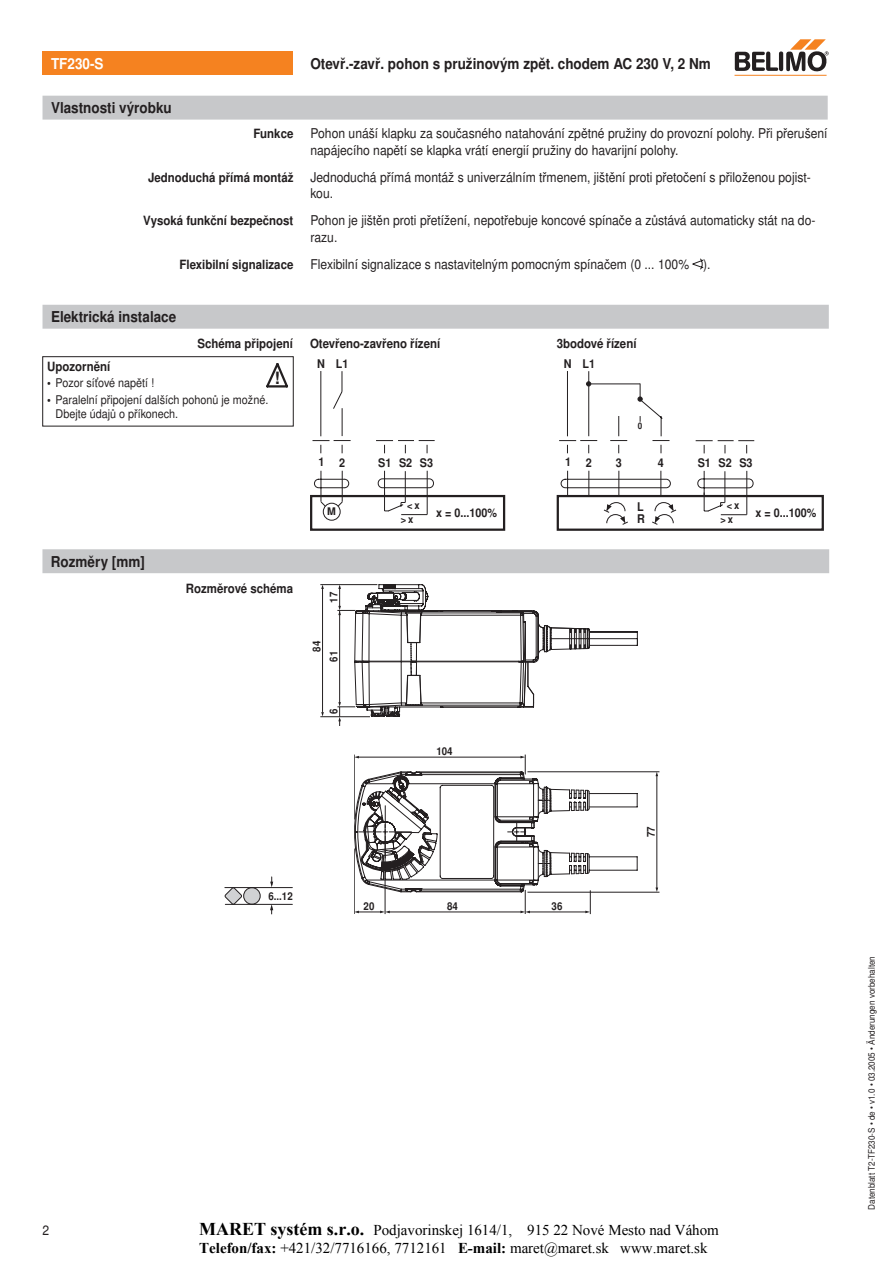
<style>
.page{position:relative;width:893px;height:1263px;background:#fff}
.page>*{position:absolute;margin:0;border:0;box-sizing:border-box;transform-origin:0 0}
.t1{font:700 16.95px "Nimbus Sans BEL";color:#231f20}
.t2{font:15px/18px "Times New Roman";color:#000}
.t3{font:700 15px "Nimbus Sans BEL";color:#231f20;scale:.9 1}
.t4{font:700 15px "Nimbus Sans BEL";color:#fff;scale:.9 1}
.t5{font:13.5px/16.2px "Nimbus Sans BEL";color:#231f20;scale:.9 1}
.t6{font:700 12.75px "Nimbus Sans BEL";color:#231f20;scale:.9 1}
.t7{font:12px/14.4px "Nimbus Sans BEL";color:#231f20;scale:.9 1}
.t8{font:700 12px "Nimbus Sans BEL";color:#231f20;scale:.9 1}
.t9{font:700 10.8px "Nimbus Sans BEL";color:#231f20;scale:.9 1}
.t10{font:700 10.65px "Nimbus Sans BEL";color:#231f20;scale:.9 1}
.t11{font:700 10.5px "Nimbus Sans BEL";color:#231f20;scale:.9 1}
.t12{font:700 10.5px "Nimbus Sans BEL";color:#231f20}
.t13{font:9px "Nimbus Sans BEL";color:#231f20;scale:.9 1}
.t14{font:700 9px "Nimbus Sans BEL";color:#231f20;scale:.9 1}
.s1{font-weight:700}
.s2{font-weight:700;font-size:18px}
</style>
<div class="page">
<hr style="left:735px;top:75px;width:92px;height:1px;background:#f58220">
<svg style="left:735px;top:39px;width:94px;height:33px"></svg>
<div style="left:43px;top:51px;width:250px;height:24px;background:#f58220"></div>
<div style="left:43px;top:96px;width:785px;height:24px;background:#c7c8ca"></div>
<svg style="left:692px;top:259px;width:11px;height:10px"></svg>
<div style="left:42px;top:549px;width:787px;height:24px;background:#c7c8ca"></div>
<hr style="left:320px;top:584px;width:57px;height:1px;background:#231f20">
<hr style="left:322px;top:586px;width:1px;height:126px;background:#231f20">
<hr style="left:320px;top:716px;width:50px;height:1px;background:#231f20">
<svg style="left:337px;top:584px;width:301px;height:141px"></svg>
<svg style="left:354px;top:754px;width:306px;height:161px"></svg>
<div style="left:244px;top:888px;width:16px;height:16px;background:#d1d2d4;border-radius:50%"></div>
<div style="left:243px;top:887px;width:18px;height:17px;border:1px solid #231f20;border-radius:50%"></div>
<svg style="left:225px;top:888px;width:17px;height:16px"></svg>
<svg style="left:270px;top:877px;width:3px;height:10px"></svg>
<hr style="left:225px;top:887px;width:67px;height:1px;background:#231f20">
<hr style="left:225px;top:904px;width:67px;height:1px;background:#231f20">
<svg style="left:270px;top:904px;width:3px;height:10px"></svg>
<div style="left:43px;top:305px;width:786px;height:24px;background:#c7c8ca"></div>
<div style="left:310px;top:495px;width:195px;height:36px;border:2px solid #231f20"></div>
<div style="left:323px;top:503px;width:18px;height:18px;border:1px solid #231f20;border-radius:50%"></div>
<svg style="left:312px;top:371px;width:123px;height:144px"></svg>
<div style="left:557px;top:495px;width:267px;height:36px;border:2px solid #231f20"></div>
<svg style="left:559px;top:371px;width:117px;height:154px"></svg>
<svg style="left:696px;top:440px;width:58px;height:13px"></svg>
<svg style="left:697px;top:470px;width:57px;height:45px"></svg>
<div style="left:43px;top:356px;width:250px;height:70px;border:1px solid #231f20"></div>
<svg style="left:266px;top:363px;width:22px;height:25px"></svg>
<p class="t4" style="left:51px;top:55px;width:60px">TF230-S</p>
<p class="t3" style="left:310px;top:55px;width:447px">Otevř.-zavř. pohon s pružinovým zpět. chodem AC 230 V, 2 Nm</p>
<p class="t3" style="left:51px;top:99px;width:136px">Vlastnosti výrobku</p>
<p class="t6" style="left:254px;top:126px;width:46px">Funkce</p>
<p class="t5" style="left:310px;top:126px;width:576px">Pohon unáší klapku za současného natahování zpětné pružiny do provozní polohy. Při přerušení napájecího napětí se klapka vrátí energií pružiny do havarijní polohy.</p>
<p class="t6" style="left:148px;top:170px;width:163px">Jednoduchá přímá montáž</p>
<p class="t5" style="left:310px;top:169px;width:557px">Jednoduchá přímá montáž s univerzálním třmenem, jištění proti přetočení s přiloženou pojist&shy;kou.</p>
<p class="t6" style="left:143px;top:213px;width:168px">Vysoká funkční bezpečnost</p>
<p class="t5" style="left:310px;top:213px;width:563px">Pohon je jištěn proti přetížení, nepotřebuje koncové spínače a zůstává automaticky stát na do&shy;razu.</p>
<p class="t6" style="left:180px;top:257px;width:128px">Flexibilní signalizace</p>
<p class="t5" style="left:310px;top:257px;width:446px">Flexibilní signalizace s nastavitelným pomocným spínačem (0 ... 100% ).</p>
<p class="t3" style="left:51px;top:308px;width:141px">Elektrická instalace</p>
<p class="t6" style="left:197px;top:335px;width:108px">Schéma připojení</p>
<p class="t6" style="left:310px;top:335px;width:146px">Otevřeno-zavřeno řízení</p>
<p class="t6" style="left:557px;top:335px;width:90px">3bodové řízení</p>
<p class="t8" style="left:317px;top:357px;width:10px">N</p>
<p class="t8" style="left:564px;top:357px;width:10px">N</p>
<p class="t8" style="left:336px;top:357px;width:16px">L1</p>
<p class="t8" style="left:582px;top:357px;width:16px">L1</p>
<p class="t6" style="left:47px;top:358px;width:72px">Upozornění</p>
<p class="t7" style="left:47px;top:376px;width:121px"><span class="s1">•</span> Pozor síťové napětí !</p>
<p class="t7" style="left:56px;top:392px;width:238px;text-indent:-9px"><span class="s1">•</span> Paralelní připojení dalších pohonů je možné.<br>Dbejte údajů o příkonech.</p>
<p class="t1" style="left:274px;top:368px;width:7px">!</p>
<p class="t3" style="left:51px;top:553px;width:106px">Rozměry [mm]</p>
<p class="t8" style="left:319px;top:455px;width:31px">1 2</p>
<p class="t12" style="left:327px;top:505px;width:10px">M</p>
<p class="t6" style="left:186px;top:581px;width:121px">Rozměrové schéma</p>
<p class="t10" style="left:327px;top:603px;width:13px;rotate:-90deg">17</p>
<p class="t9" style="left:310px;top:652px;width:14px;rotate:-90deg">84</p>
<p class="t9" style="left:327px;top:662px;width:14px;rotate:-90deg">61</p>
<p class="t9" style="left:327px;top:714px;width:8px;rotate:-90deg">6</p>
<p class="t8" style="left:378px;top:455px;width:62px">S1 S2 S3</p>
<p class="t11" style="left:407px;top:499px;width:16px">&lt; x</p>
<p class="t11" style="left:401px;top:513px;width:16px">&gt; x</p>
<p class="t8" style="left:436px;top:506px;width:69px">x = 0...100%</p>
<p class="t9" style="left:436px;top:744px;width:20px">104</p>
<p class="t14" style="left:638px;top:421px;width:7px">0</p>
<p class="t8" style="left:565px;top:455px;width:31px">1 2</p>
<p class="t8" style="left:616px;top:455px;width:8px">3</p>
<p class="t8" style="left:658px;top:455px;width:8px">4</p>
<p class="t8" style="left:637px;top:500px;width:9px">L</p>
<p class="t8" style="left:637px;top:512px;width:10px">R</p>
<p class="t9" style="left:268px;top:889px;width:29px">6...12</p>
<p class="t9" style="left:364px;top:899px;width:14px">20</p>
<p class="t9" style="left:447px;top:899px;width:14px">84</p>
<p class="t9" style="left:552px;top:899px;width:14px">36</p>
<p class="t9" style="left:644px;top:837px;width:14px;rotate:-90deg">77</p>
<p class="t8" style="left:698px;top:455px;width:62px">S1 S2 S3</p>
<p class="t11" style="left:727px;top:499px;width:16px">&lt; x</p>
<p class="t11" style="left:720px;top:513px;width:16px">&gt; x</p>
<p class="t8" style="left:756px;top:506px;width:69px">x = 0...100%</p>
<p class="t5" style="left:43px;top:1222px;width:9px">2</p>
<p class="t2" style="left:199px;top:1221px;width:521px"><span class="s2">MARET systém s.r.o.</span> Podjavorinskej 1614/1, 915 22 Nové Mesto nad Váhom<br><span class="s1">Telefon/fax:</span> +421/32/7716166, 7712161 <span class="s1">E-mail:</span> maret@maret.sk www.maret.sk</p>
<p class="t13" style="left:866px;top:1210px;width:283px;rotate:-90deg">Datenblatt T2-TF230-S • de • v1.0 • 03.2005 • Änderungen vorbehalten</p>
<p class="t9" style="left:866px;top:1087px;width:14px">84</p>
</div>
